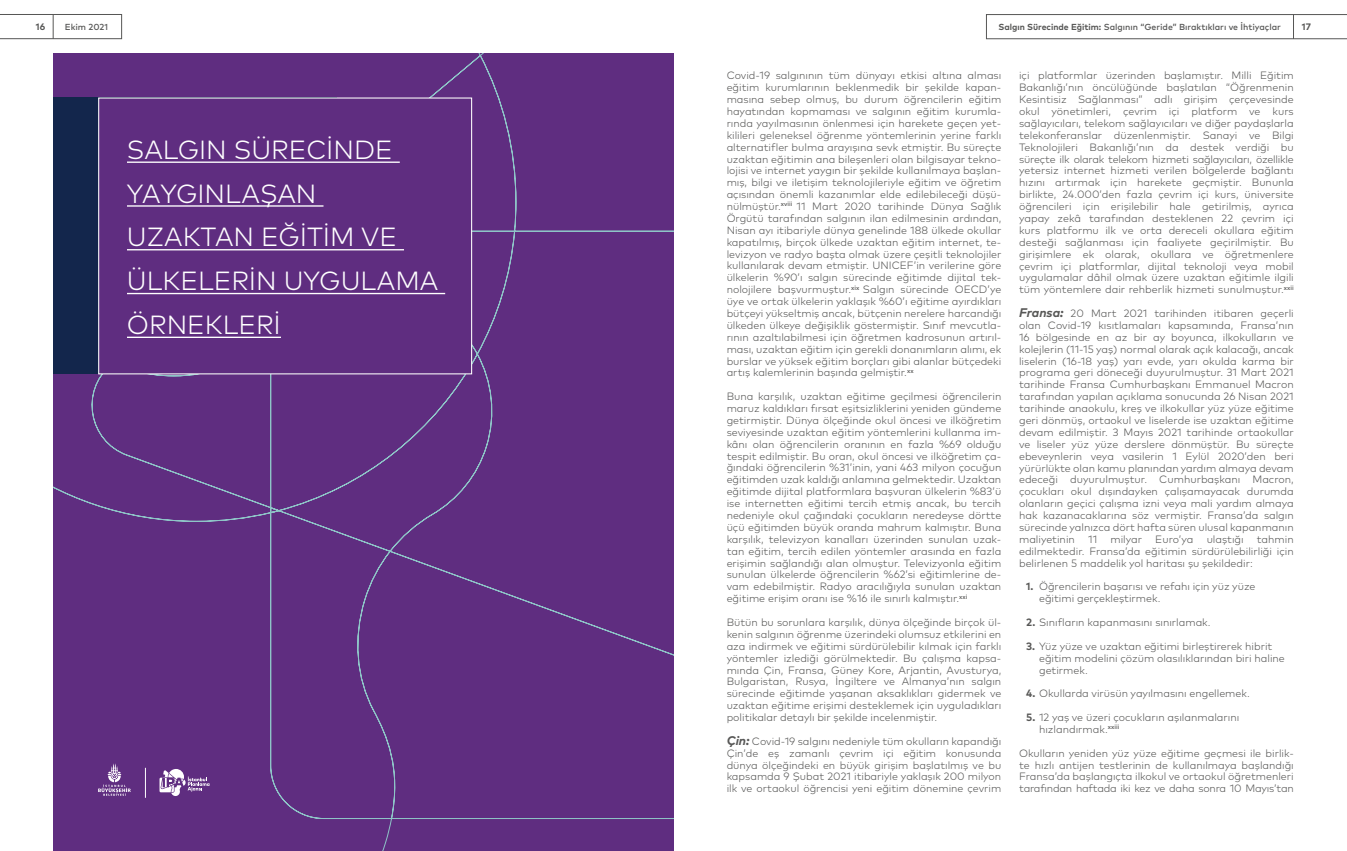
<style>
.page{position:relative;width:1347px;height:851px;background:#fff}
.page>*{position:absolute;margin:0;border:0;box-sizing:border-box;transform-origin:0 0}
.t1{font:300 26.25px/43.8px "Mark Pro";color:#fff}
.t2{font:300 10.62px/11.9px "Mark Pro";color:#575756;text-align:justify}
.t3{font:700 9.38px "Mark Pro";color:#575756}
.t4{font:500 8.75px "Mark Pro";color:#575756}
.s1{font-weight:700}
.s2{font-weight:700;font-style:italic;font-size:12.5px}
</style>
<div class="page">
<svg style="left:986px;top:14px;width:360px;height:25px"></svg>
<svg style="left:0;top:14px;width:122px;height:25px"></svg>
<div style="left:53px;top:53px;width:620px;height:797px;background:#5f2d80"></div>
<div style="left:53px;top:97px;width:284px;height:277px;background:#13264c"></div>
<div style="left:98px;top:97px;width:374px;height:277px;background:#5f2d80;border:1px solid #fff"></div>
<hr style="left:127px;top:161px;width:273px;height:2px;background:#fff">
<hr style="left:127px;top:205px;width:196px;height:2px;background:#fff">
<hr style="left:127px;top:249px;width:277px;height:1px;background:#fff">
<hr style="left:127px;top:293px;width:318px;height:1px;background:#fff">
<hr style="left:127px;top:336px;width:154px;height:2px;background:#fff">
<svg style="left:98px;top:763px;width:33px;height:32px"></svg>
<hr style="left:145px;top:767px;width:1px;height:30px;background:#fff">
<svg style="left:159px;top:768px;width:50px;height:27px"></svg>
<p class="t3" style="left:36px;top:19px;width:11px">16</p>
<p class="t4" style="left:65px;top:20px;width:45px">Ekim 2021</p>
<p class="t4" style="left:998px;top:20px;width:284px"><span class="s1">Salgın Sürecinde Eğitim:</span> Salgının “Geride” Bıraktıkları ve İhtiyaçlar</p>
<p class="t3" style="left:1301px;top:19px;width:11px">17</p>
<h1 class="t1" style="left:127px;top:125px;width:313px">SALGIN SÜRECİNDE<br>YAYGINLAŞAN<br>UZAKTAN EĞİTİM VE<br>ÜLKELERİN UYGULAMA<br>ÖRNEKLERİ</h1>
<p class="t2" style="left:726px;top:69px;width:276px">Covid-19 salgınının tüm dünyayı etkisi altına alması eğitim kurumlarının beklenmedik bir şekilde kapan&shy;masına sebep olmuş, bu durum öğrencilerin eğitim hayatından kopmaması ve salgının eğitim kurumla&shy;rında yayılmasının önlenmesi için harekete geçen yet&shy;kilileri geleneksel öğrenme yöntemlerinin yerine farklı alternatifler bulma arayışına sevk etmiştir. Bu süreçte uzaktan eğitimin ana bileşenleri olan bilgisayar tekno&shy;lojisi ve internet yaygın bir şekilde kullanılmaya başlan&shy;mış, bilgi ve iletişim teknolojileriyle eğitim ve öğretim açısından önemli kazanımlar elde edilebileceği düşü&shy;nülmüştür.<sup>xviii</sup> 11 Mart 2020 tarihinde Dünya Sağlık Örgütü tarafından salgının ilan edilmesinin ardından, Nisan ayı itibariyle dünya genelinde 188 ülkede okullar kapatılmış, birçok ülkede uzaktan eğitim internet, te&shy;levizyon ve radyo başta olmak üzere çeşitli teknolojiler kullanılarak devam etmiştir. UNICEF’in verilerine göre ülkelerin %90’ı salgın sürecinde eğitimde dijital tek&shy;nolojilere başvurmuştur.<sup>xix</sup> Salgın sürecinde OECD’ye üye ve ortak ülkelerin yaklaşık %60’ı eğitime ayırdıkları bütçeyi yükseltmiş ancak, bütçenin nerelere harcandığı ülkeden ülkeye değişiklik göstermiştir. Sınıf mevcutla&shy;rının azaltılabilmesi için öğretmen kadrosunun artırıl&shy;ması, uzaktan eğitim için gerekli donanımların alımı, ek burslar ve yüksek eğitim borçları gibi alanlar bütçedeki artış kalemlerinin başında gelmiştir.<sup>xx</sup></p>
<p class="t2" style="left:726px;top:389px;width:276px">Buna karşılık, uzaktan eğitime geçilmesi öğrencilerin maruz kaldıkları fırsat eşitsizliklerini yeniden gündeme getirmiştir. Dünya ölçeğinde okul öncesi ve ilköğretim seviyesinde uzaktan eğitim yöntemlerini kullanma im&shy;kânı olan öğrencilerin oranının en fazla %69 olduğu tespit edilmiştir. Bu oran, okul öncesi ve ilköğretim ça&shy;ğındaki öğrencilerin %31’inin, yani 463 milyon çocuğun eğitimden uzak kaldığı anlamına gelmektedir. Uzaktan eğitimde dijital platformlara başvuran ülkelerin %83’ü ise internetten eğitimi tercih etmiş ancak, bu tercih nedeniyle okul çağındaki çocukların neredeyse dörtte üçü eğitimden büyük oranda mahrum kalmıştır. Buna karşılık, televizyon kanalları üzerinden sunulan uzak&shy;tan eğitim, tercih edilen yöntemler arasında en fazla erişimin sağlandığı alan olmuştur. Televizyonla eğitim sunulan ülkelerde öğrencilerin %62’si eğitimlerine de&shy;vam edebilmiştir. Radyo aracılığıyla sunulan uzaktan eğitime erişim oranı ise %16 ile sınırlı kalmıştır.<sup>xxi</sup></p>
<p class="t2" style="left:726px;top:615px;width:276px">Bütün bu sorunlara karşılık, dünya ölçeğinde birçok ül&shy;kenin salgının öğrenme üzerindeki olumsuz etkilerini en aza indirmek ve eğitimi sürdürülebilir kılmak için farklı yöntemler izlediği görülmektedir. Bu çalışma kapsa&shy;mında Çin, Fransa, Güney Kore, Arjantin, Avusturya, Bulgaristan, Rusya, İngiltere ve Almanya’nın salgın sürecinde eğitimde yaşanan aksaklıkları gidermek ve uzaktan eğitime erişimi desteklemek için uyguladıkları politikalar detaylı bir şekilde incelenmiştir.</p>
<p class="t2" style="left:726px;top:734px;width:276px"><span class="s2">Çin:</span> Covid-19 salgını nedeniyle tüm okulların kapandığı Çin’de eş zamanlı çevrim içi eğitim konusunda dünya ölçeğindeki en büyük girişim başlatılmış ve bu kapsamda 9 Şubat 2021 itibariyle yaklaşık 200 milyon ilk ve ortaokul öğrencisi yeni eğitim dönemine çevrim</p>
<p class="t2" style="left:1019px;top:69px;width:276px">içi platformlar üzerinden başlamıştır. Milli Eğitim Bakanlığı’nın öncülüğünde başlatılan “Öğrenmenin Kesintisiz Sağlanması” adlı girişim çerçevesinde okul yönetimleri, çevrim içi platform ve kurs sağlayıcıları, telekom sağlayıcıları ve diğer paydaşlarla telekonferanslar düzenlenmiştir. Sanayi ve Bilgi Teknolojileri Bakanlığı’nın da destek verdiği bu süreçte ilk olarak telekom hizmeti sağlayıcıları, özellikle yetersiz internet hizmeti verilen bölgelerde bağlantı hızını artırmak için harekete geçmiştir. Bununla birlikte, 24.000’den fazla çevrim içi kurs, üniversite öğrencileri için erişilebilir hale getirilmiş, ayrıca yapay zekâ tarafından desteklenen 22 çevrim içi kurs platformu ilk ve orta dereceli okullara eğitim desteği sağlanması için faaliyete geçirilmiştir. Bu girişimlere ek olarak, okullara ve öğretmenlere çevrim içi platformlar, dijital teknoloji veya mobil uygulamalar dâhil olmak üzere uzaktan eğitimle ilgili tüm yöntemlere dair rehberlik hizmeti sunulmuştur.<sup>xxii</sup></p>
<p class="t2" style="left:1019px;top:306px;width:276px"><span class="s2">Fransa:</span> 20 Mart 2021 tarihinden itibaren geçerli olan Covid-19 kısıtlamaları kapsamında, Fransa’nın 16 bölgesinde en az bir ay boyunca, ilkokulların ve kolejlerin (11-15 yaş) normal olarak açık kalacağı, ancak liselerin (16-18 yaş) yarı evde, yarı okulda karma bir programa geri döneceği duyurulmuştur. 31 Mart 2021 tarihinde Fransa Cumhurbaşkanı Emmanuel Macron tarafından yapılan açıklama sonucunda 26 Nisan 2021 tarihinde anaokulu, kreş ve ilkokullar yüz yüze eğitime geri dönmüş, ortaokul ve liselerde ise uzaktan eğitime devam edilmiştir. 3 Mayıs 2021 tarihinde ortaokullar ve liseler yüz yüze derslere dönmüştür. Bu süreçte ebeveynlerin veya vasilerin 1 Eylül 2020’den beri yürürlükte olan kamu planından yardım almaya devam edeceği duyurulmuştur. Cumhurbaşkanı Macron, çocukları okul dışındayken çalışamayacak durumda olanların geçici çalışma izni veya mali yardım almaya hak kazanacaklarına söz vermiştir. Fransa’da salgın sürecinde yalnızca dört hafta süren ulusal kapanmanın maliyetinin 11 milyar Euro’ya ulaştığı tahmin edilmektedir. Fransa’da eğitimin sürdürülebilirliği için belirlenen 5 maddelik yol haritası şu şekildedir:</p>
<p class="t2" style="left:1039px;top:579px;width:218px;text-indent:-13px"><span class="s1">1.</span> Öğrencilerin başarısı ve refahı için yüz yüze eğitimi gerçekleştirmek.</p>
<p class="t2" style="left:1026px;top:615px;width:186px"><span class="s1">2.</span> Sınıfların kapanmasını sınırlamak.</p>
<p class="t2" style="left:1039px;top:639px;width:247px;text-align:left;text-indent:-13px"><span class="s1">3.</span> Yüz yüze ve uzaktan eğitimi birleştirerek hibrit eğitim modelini çözüm olasılıklarından biri haline getirmek.</p>
<p class="t2" style="left:1026px;top:686px;width:225px"><span class="s1">4.</span> Okullarda virüsün yayılmasını engellemek.</p>
<p class="t2" style="left:1039px;top:710px;width:202px;text-indent:-13px"><span class="s1">5.</span> 12 yaş ve üzeri çocukların aşılanmalarını hızlandırmak.<sup>xxiii</sup></p>
<p class="t2" style="left:1019px;top:746px;width:276px">Okulların yeniden yüz yüze eğitime geçmesi ile birlik&shy;te hızlı antijen testlerinin de kullanılmaya başlandığı Fransa’da başlangıçta ilkokul ve ortaokul öğretmenleri tarafından haftada iki kez ve daha sonra 10 Mayıs’tan</p>
</div>
